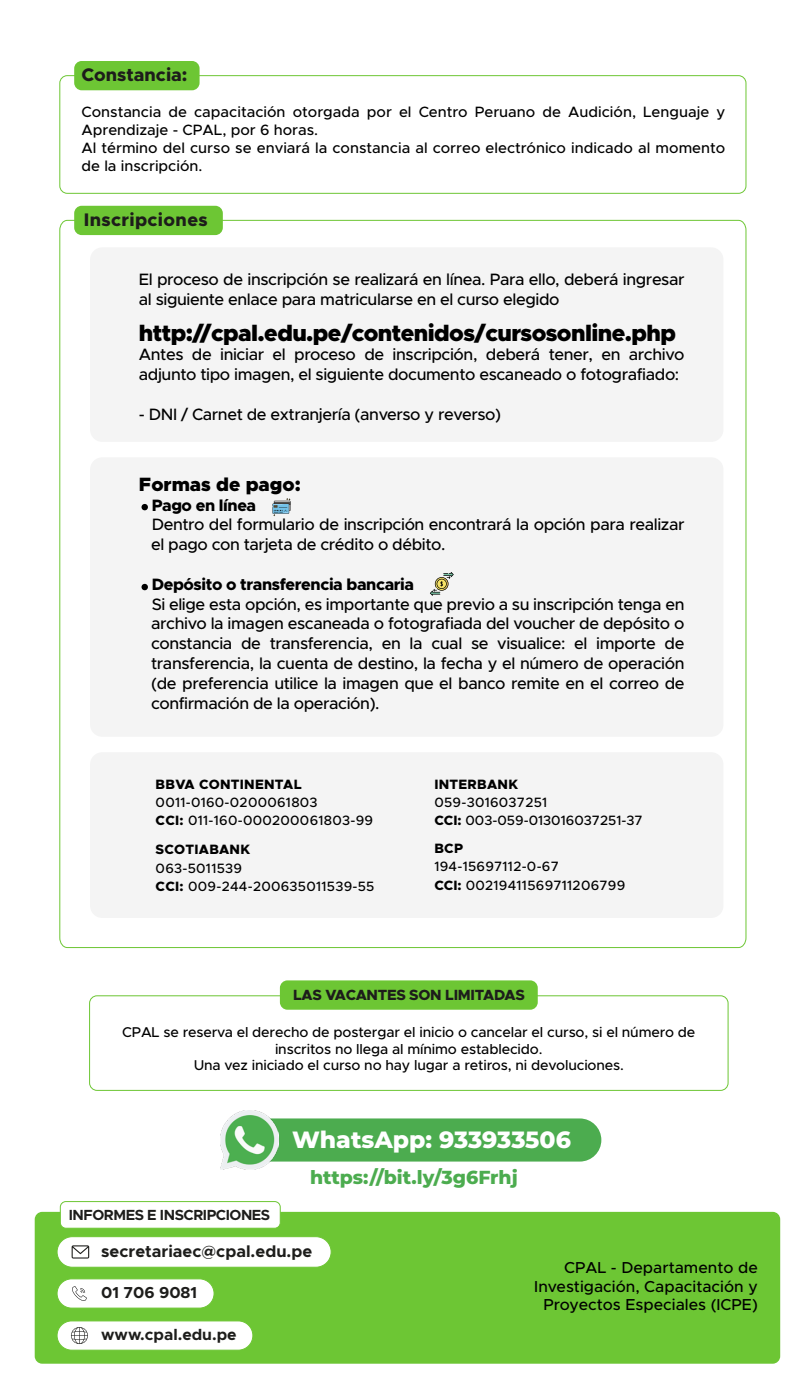
<style>
.page{position:relative;width:810px;height:1396px;background:#fff}
.page>*{position:absolute;margin:0;border:0;box-sizing:border-box;transform-origin:0 0}
.t1{font:800 23.48px "Montserrat";color:#fff}
.t2{font:900 23.25px "Metropolis";letter-spacing:-.025em;color:#000}
.t3{font:900 19.35px "Metropolis";color:#000}
.t4{font:800 18.83px "Montserrat";color:#4cac4f}
.t5{font:800 18.3px "Metropolis";letter-spacing:.02em;color:#1d1d1b}
.t6{font:800 18.3px "Metropolis";color:#1d1d1b}
.t7{font:700 16.65px "Metropolis";color:#1d1d1b}
.t8{font:500 16.5px/19.8px "Metropolis";letter-spacing:-.025em;color:#000}
.t9{font:800 16.5px "Metropolis";letter-spacing:-.025em;color:#000}
.t10{font:500 15.98px/18.5px "Metropolis";color:#000;text-align:right}
.t11{font:700 15.98px "Metropolis";color:#1d1d1b}
.t12{font:500 15px/18px "Metropolis";color:#000}
.t13{font:800 14.85px "Metropolis";letter-spacing:-.02em;color:#1d1d1b}
.t14{font:700 14.7px "Metropolis";letter-spacing:-.03em;color:#1d1d1b}
.t15{font:500 14.25px/16.4px "Metropolis";letter-spacing:-.01em;color:#000;text-align:center}
.t16{font:500 13.58px/18.2px "Metropolis";letter-spacing:.02em;color:#000}
.t17{font:500 13.58px/18.2px "Metropolis";color:#000}
.t18{font:800 13.58px "Metropolis";letter-spacing:.02em;color:#000}
.s1{font-weight:800}
</style>
<div class="page">
<svg style="left:59px;top:220px;width:688px;height:728px"></svg>
<div style="left:59px;top:75px;width:687px;height:119px;border:1px solid #6dc634;border-radius:8px"></div>
<div style="left:74px;top:61px;width:126px;height:29px;background:#6dc634;border-radius:8px"></div>
<div style="left:89px;top:995px;width:639px;height:96px;border:1px solid #6dc634;border-radius:8px"></div>
<div style="left:280px;top:980px;width:258px;height:30px;background:#6dc634;border-radius:8px"></div>
<div style="left:74px;top:206px;width:149px;height:29px;background:#6dc634;border-radius:8px"></div>
<div style="left:228px;top:1118px;width:373px;height:43px;background:#4cac4f;border-radius:22px"></div>
<img style="left:220px;top:1111px;width:59px;height:58px">
<svg style="left:272px;top:498px;width:19px;height:18px"></svg>
<svg style="left:430px;top:572px;width:24px;height:24px"></svg>
<svg style="left:142px;top:504px;width:6px;height:6px"></svg>
<svg style="left:142px;top:584px;width:6px;height:6px"></svg>
<div style="left:35px;top:1212px;width:745px;height:152px;background:#6dc634;border-radius:8px"></div>
<div style="left:60px;top:1201px;width:220px;height:27px;background:#fff;border-radius:6px"></div>
<div style="left:60px;top:1201px;width:221px;height:27px;border:1px solid #6dc634;border-radius:6px"></div>
<div style="left:57px;top:1279px;width:157px;height:29px;background:#fff;border-radius:15px"></div>
<div style="left:57px;top:1278px;width:157px;height:30px;border:1px solid #6dc634;border-radius:15px"></div>
<svg style="left:72px;top:1286px;width:15px;height:15px"></svg>
<div style="left:57px;top:1321px;width:196px;height:29px;background:#fff;border-radius:15px"></div>
<div style="left:57px;top:1320px;width:196px;height:30px;border:1px solid #6dc634;border-radius:15px"></div>
<svg style="left:71px;top:1327px;width:17px;height:17px"></svg>
<div style="left:57px;top:1237px;width:274px;height:30px;background:#fff;border-radius:15px"></div>
<div style="left:57px;top:1236px;width:275px;height:31px;border:1px solid #6dc634;border-radius:15px"></div>
<svg style="left:72px;top:1245px;width:17px;height:13px"></svg>
<p class="t6" style="left:81px;top:63px;width:108px">Constancia:</p>
<p class="t12" style="left:81px;top:103px;width:645px">Constancia de capacitación otorgada por el Centro Peruano de Audición, Lenguaje y Aprendizaje - CPAL, por 6 horas.<br>Al término del curso se enviará la constancia al correo electrónico indicado al momento de la inscripción.</p>
<p class="t5" style="left:84px;top:208px;width:125px">Inscripciones</p>
<p class="t8" style="left:139px;top:270px;width:547px">El proceso de inscripción se realizará en línea. Para ello, deberá ingresar al siguiente enlace para matricularse en el curso elegido</p>
<h2 class="t2" style="left:139px;top:318px;width:539px">http://cpal.edu.pe/contenidos/cursosonline.php</h2>
<p class="t8" style="left:139px;top:345px;width:547px">Antes de iniciar el proceso de inscripción, deberá tener, en archivo adjunto tipo imagen, el siguiente documento escaneado o fotografiado:</p>
<p class="t8" style="left:139px;top:404px;width:364px">- DNI / Carnet de extranjería (anverso y reverso)</p>
<p class="t3" style="left:139px;top:472px;width:163px">Formas de pago:</p>
<p class="t9" style="left:152px;top:494px;width:106px">Pago en línea</p>
<p class="t8" style="left:151px;top:515px;width:535px">Dentro del formulario de inscripción encontrará la opción para realizar el pago con tarjeta de crédito o débito.</p>
<p class="t9" style="left:152px;top:574px;width:264px">Depósito o transferencia bancaria</p>
<p class="t8" style="left:151px;top:594px;width:535px;text-align:justify">Si elige esta opción, es importante que previo a su inscripción tenga en archivo la imagen escaneada o fotografiada del voucher de depósito o constancia de transferencia, en la cual se visualice: el importe de transferencia, la cuenta de destino, la fecha y el número de operación (de preferencia utilice la imagen que el banco remite en el correo de confirmación de la operación).</p>
<p class="t18" style="left:156px;top:775px;width:148px">BBVA CONTINENTAL</p>
<p class="t16" style="left:156px;top:793px;width:219px">0011-0160-0200061803<br><span class="s1">CCI:</span> 011-160-000200061803-99</p>
<p class="t18" style="left:156px;top:841px;width:96px">SCOTIABANK</p>
<p class="t16" style="left:156px;top:859px;width:220px">063-5011539<br><span class="s1">CCI:</span> 009-244-200635011539-55</p>
<p class="t18" style="left:434px;top:775px;width:85px">INTERBANK</p>
<p class="t17" style="left:434px;top:793px;width:210px">059-3016037251<br><span class="s1">CCI:</span> 003-059-013016037251-37</p>
<p class="t18" style="left:434px;top:840px;width:30px">BCP</p>
<p class="t16" style="left:434px;top:858px;width:192px">194-15697112-0-67<br><span class="s1">CCI:</span> 00219411569711206799</p>
<p class="t13" style="left:293px;top:985px;width:233px">LAS VACANTES SON LIMITADAS</p>
<p class="t15" style="left:122px;top:1024px;width:575px">CPAL se reserva el derecho de postergar el inicio o cancelar el curso, si el número de inscritos no llega al mínimo establecido.<br>Una vez iniciado el curso no hay lugar a retiros, ni devoluciones.</p>
<p class="t14" style="left:69px;top:1205px;width:203px">INFORMES E INSCRIPCIONES</p>
<h1 class="t1" style="left:292px;top:1123px;width:280px">WhatsApp: 933933506</h1>
<p class="t4" style="left:310px;top:1164px;width:209px">https://bit.ly/3g6Frhj</p>
<p class="t7" style="left:101px;top:1241px;width:213px">secretariaec@cpal.edu.pe</p>
<p class="t11" style="left:101px;top:1282px;width:97px">01 706 9081</p>
<p class="t11" style="left:101px;top:1325px;width:137px">www.cpal.edu.pe</p>
<p class="t10" style="left:534px;top:1258px;width:225px">CPAL - Departamento de<br>Investigación, Capacitación y<br>Proyectos Especiales (ICPE)</p>
</div>
